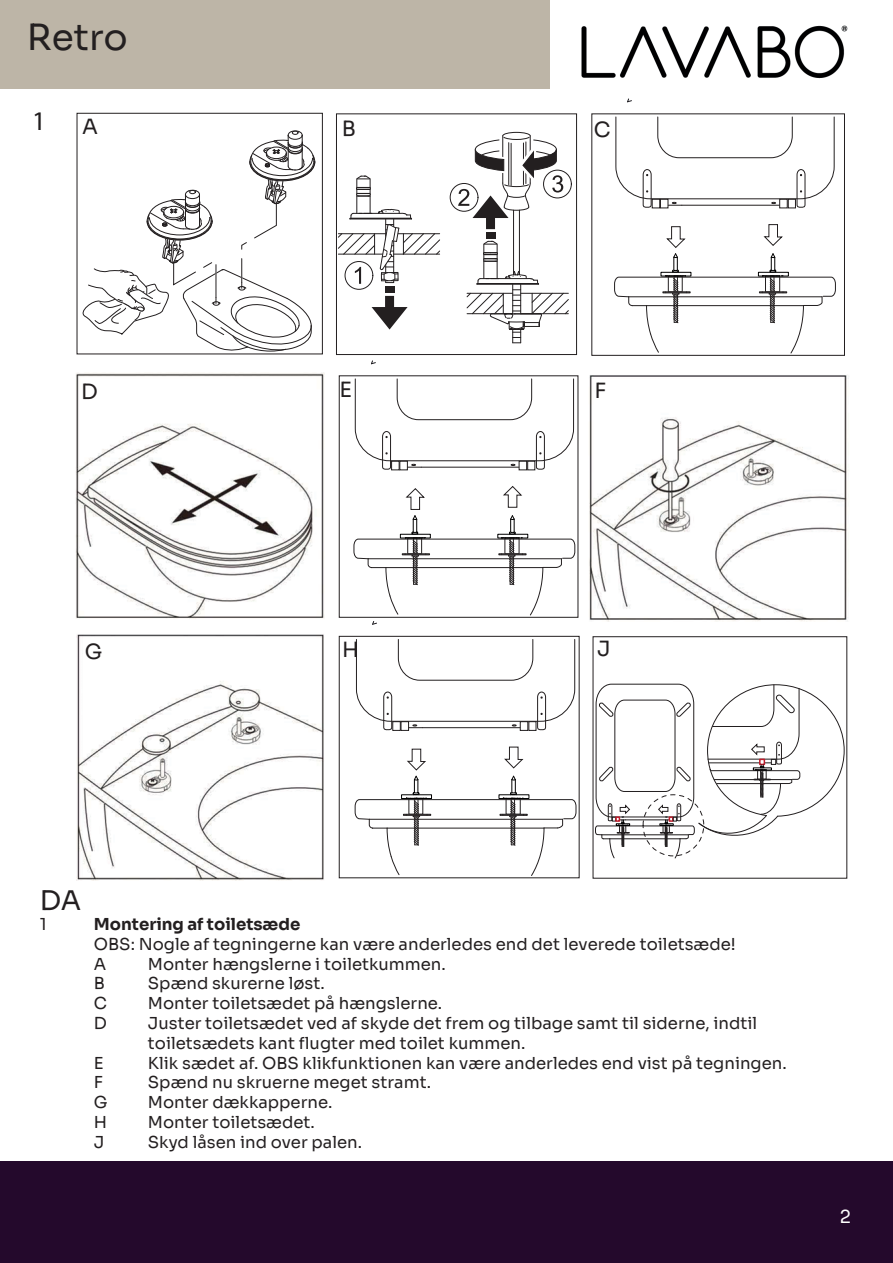
<style>
.page{position:relative;width:893px;height:1263px;background:#fff}
.page>*{position:absolute;margin:0;border:0;box-sizing:border-box;transform-origin:0 0}
.t1{font:36px "Sora";letter-spacing:-.005em;color:#231f20}
.t2{font:27px "Sora";color:#231f20}
.t3{font:27px "Myriad Pro";color:#231f20}
.t4{font:21px "Sora";color:#231f20}
.t5{font:18px "Sora";color:#fff}
.t6{font:16.5px/19.8px "Sora";color:#231f20}
.t7{font:700 16.5px "Sora";color:#231f20}
</style>
<div class="page">
<div style="left:0;top:1162px;width:893px;height:101px;background:#24092c"></div>
<svg style="left:627px;top:98px;width:5px;height:4px"></svg>
<div style="left:0;top:0;width:549px;height:88px;background:#bdb5a7"></div>
<img style="left:581px;top:25px;width:267px;height:54px">
<img style="left:76px;top:372px;width:248px;height:247px">
<div style="left:81px;top:378px;width:20px;height:24px;background:#fff"></div>
<svg style="left:338px;top:382px;width:1px;height:19px"></svg>
<img style="left:589px;top:375px;width:260px;height:246px">
<img style="left:77px;top:634px;width:247px;height:247px">
<div style="left:596px;top:382px;width:18px;height:24px;background:#fff"></div>
<div style="left:83px;top:642px;width:12px;height:20px;background:#fff"></div>
<div style="left:337px;top:645px;width:9px;height:24px;background:#c6c5c5"></div>
<div style="left:77px;top:113px;width:246px;height:241px;background:#fff;border:1px solid #231f20"></div>
<svg style="left:77px;top:88px;width:238px;height:267px"></svg>
<div style="left:336px;top:113px;width:241px;height:242px;background:#fff;border:1px solid #231f20"></div>
<svg style="left:345px;top:261px;width:28px;height:29px"></svg>
<svg style="left:450px;top:183px;width:28px;height:29px"></svg>
<svg style="left:543px;top:170px;width:29px;height:28px"></svg>
<div style="left:486px;top:232px;width:9px;height:7px;background:#231f20"></div>
<hr style="left:519px;top:210px;width:1px;height:60px;background:#231f20">
<hr style="left:513px;top:210px;width:1px;height:60px;background:#231f20">
<svg style="left:458px;top:113px;width:105px;height:116px"></svg>
<svg style="left:372px;top:296px;width:36px;height:34px"></svg>
<div style="left:385px;top:286px;width:9px;height:7px;background:#231f20"></div>
<svg style="left:337px;top:175px;width:103px;height:109px"></svg>
<svg style="left:466px;top:240px;width:103px;height:103px"></svg>
<div style="left:591px;top:113px;width:254px;height:243px;background:#fff;border:1px solid #231f20"></div>
<svg style="left:763px;top:224px;width:20px;height:22px"></svg>
<svg style="left:615px;top:116px;width:220px;height:92px"></svg>
<svg style="left:666px;top:226px;width:19px;height:32px"></svg>
<svg style="left:614px;top:270px;width:222px;height:84px"></svg>
<div style="left:771px;top:257px;width:4px;height:14px;border:1px solid #000"></div>
<svg style="left:771px;top:253px;width:4px;height:5px"></svg>
<div style="left:758px;top:272px;width:31px;height:4px;border:1px solid #000"></div>
<svg style="left:371px;top:360px;width:5px;height:4px"></svg>
<div style="left:339px;top:375px;width:239px;height:243px;background:#fff;border:1px solid #231f20"></div>
<svg style="left:503px;top:486px;width:19px;height:22px"></svg>
<svg style="left:355px;top:378px;width:219px;height:92px"></svg>
<div style="left:413px;top:519px;width:4px;height:14px;border:1px solid #000"></div>
<svg style="left:406px;top:488px;width:19px;height:32px"></svg>
<div style="left:510px;top:519px;width:4px;height:14px;border:1px solid #000"></div>
<svg style="left:510px;top:515px;width:5px;height:5px"></svg>
<svg style="left:353px;top:532px;width:223px;height:93px"></svg>
<svg style="left:337px;top:644px;width:2px;height:21px"></svg>
<div style="left:339px;top:636px;width:240px;height:242px;background:#fff;border:1px solid #231f20"></div>
<div style="left:392px;top:721px;width:9px;height:10px;border:1px solid #231f20"></div>
<div style="left:401px;top:721px;width:8px;height:10px;border:1px solid #231f20"></div>
<div style="left:520px;top:721px;width:8px;height:10px;border:1px solid #231f20"></div>
<div style="left:528px;top:721px;width:8px;height:10px;border:1px solid #231f20"></div>
<svg style="left:504px;top:746px;width:19px;height:23px"></svg>
<svg style="left:356px;top:639px;width:219px;height:91px"></svg>
<div style="left:414px;top:779px;width:4px;height:14px;border:1px solid #000"></div>
<svg style="left:407px;top:748px;width:19px;height:32px"></svg>
<svg style="left:354px;top:792px;width:223px;height:84px"></svg>
<div style="left:512px;top:779px;width:4px;height:14px;border:1px solid #000"></div>
<svg style="left:511px;top:776px;width:5px;height:4px"></svg>
<div style="left:499px;top:794px;width:30px;height:5px;border:1px solid #000"></div>
<svg style="left:595px;top:683px;width:250px;height:176px"></svg>
<h1 class="t1" style="left:27px;top:7px;width:103px">Retro</h1>
<h2 class="t3" style="left:32px;top:104px;width:15px">1</h2>
<p class="t4" style="left:82px;top:109px;width:17px">A</p>
<p class="t4" style="left:342px;top:111px;width:16px">B</p>
<p class="t4" style="left:594px;top:112px;width:18px">C</p>
<p class="t4" style="left:340px;top:373px;width:14px">E</p>
<p class="t4" style="left:81px;top:374px;width:18px">D</p>
<p class="t4" style="left:594px;top:373px;width:13px">F</p>
<p class="t4" style="left:85px;top:634px;width:19px">G</p>
<p class="t4" style="left:342px;top:632px;width:18px">H</p>
<p class="t4" style="left:597px;top:631px;width:15px">J</p>
<h2 class="t2" style="left:40px;top:878px;width:43px">DA</h2>
<p class="t6" style="left:40px;top:913px;width:8px">1</p>
<p class="t7" style="left:94px;top:910px;width:208px">Montering af toiletsæde</p>
<p class="t6" style="left:94px;top:932px;width:643px">OBS: Nogle af tegningerne kan være anderledes end det leverede toiletsæde!<br>A</p>
<p class="t6" style="left:148px;top:952px;width:299px">Monter hængslerne i toiletkummen.</p>
<p class="t6" style="left:94px;top:972px;width:13px">B</p>
<p class="t6" style="left:148px;top:972px;width:178px">Spænd skurerne løst.</p>
<p class="t6" style="left:94px;top:992px;width:15px">C</p>
<p class="t6" style="left:148px;top:992px;width:296px">Monter toiletsædet på hængslerne.</p>
<p class="t6" style="left:94px;top:1012px;width:15px">D</p>
<p class="t6" style="left:148px;top:1012px;width:611px">Juster toiletsædet ved af skyde det frem og tilbage samt til siderne, indtil toiletsædets kant flugter med toilet kummen.</p>
<p class="t6" style="left:94px;top:1051px;width:11px">E</p>
<p class="t6" style="left:148px;top:1051px;width:640px">Klik sædet af. OBS klikfunktionen kan være anderledes end vist på tegningen.</p>
<p class="t6" style="left:94px;top:1071px;width:11px">F</p>
<p class="t6" style="left:148px;top:1071px;width:285px">Spænd nu skruerne meget stramt.</p>
<p class="t6" style="left:94px;top:1091px;width:15px">G</p>
<p class="t6" style="left:148px;top:1091px;width:186px">Monter dækkapperne.</p>
<p class="t6" style="left:94px;top:1111px;width:15px">H</p>
<p class="t6" style="left:148px;top:1111px;width:168px">Monter toiletsædet.</p>
<p class="t6" style="left:94px;top:1130px;width:12px">J</p>
<p class="t6" style="left:148px;top:1130px;width:216px">Skyd låsen ind over palen.</p>
<p class="t5" style="left:840px;top:1202px;width:13px">2</p>
</div>
